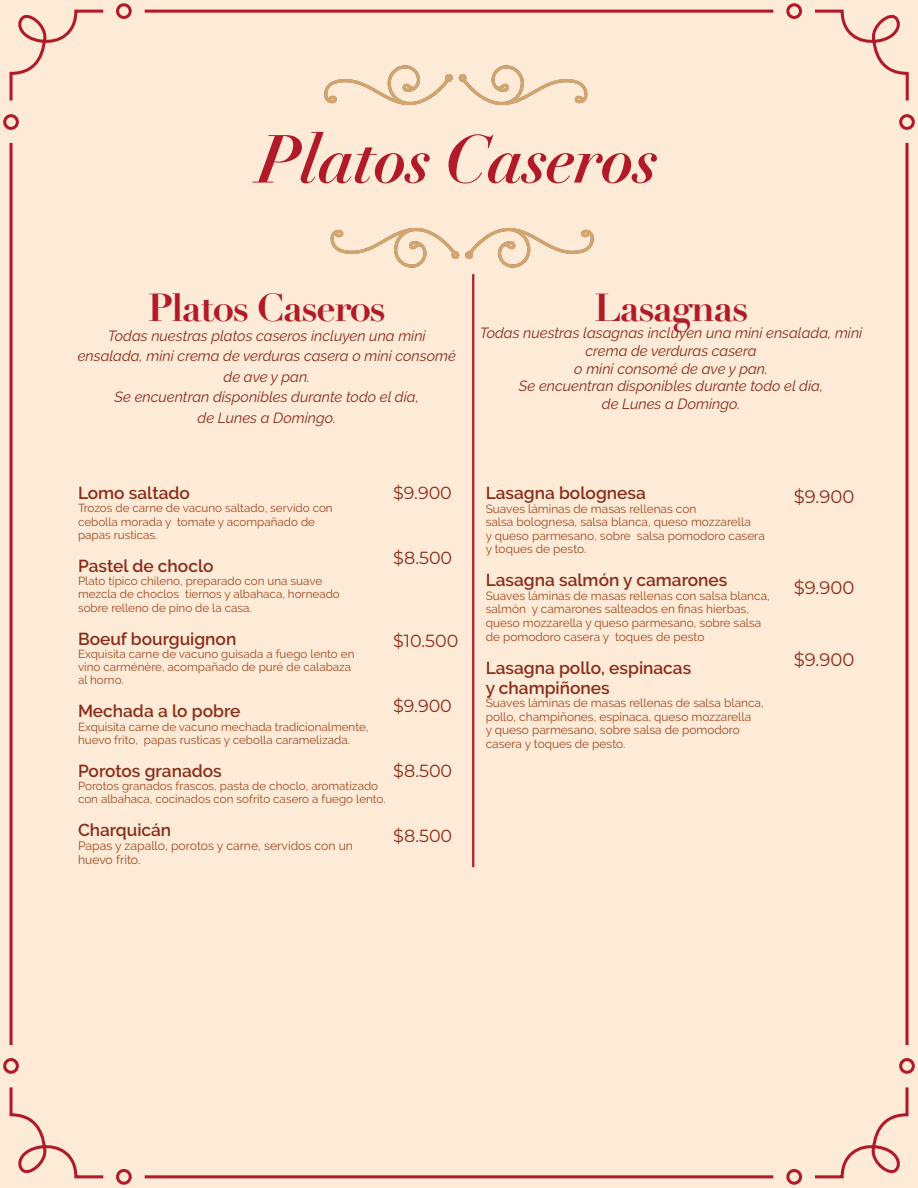
<style>
.page{position:relative;width:918px;height:1188px;background:#fff}
.page>*{position:absolute;margin:0;border:0;box-sizing:border-box;transform-origin:0 0}
.t1{font:italic 700 66.6px "Didot LT Pro";letter-spacing:-.015em;color:#b11b28}
.t2{font:700 38.4px "Didot LT Pro";letter-spacing:-.04em;color:#b11b28}
.t3{font:18.15px "Montserrat";color:#8a2c1a}
.t4{font:17.55px "Montserrat";color:#8a2c1a}
.t5{font:600 17.25px/19.6px "Raleway";color:#8a2c1a}
.t6{font:italic 14.7px/20.4px "Raleway";color:#8a2c1a;text-align:center}
.t7{font:12.15px/14px "Raleway";color:#a14922}
.t8{font:11.85px/13.5px "Raleway";color:#a14922}
.t9{font:11.7px/13.2px "Raleway";color:#a14922}
</style>
<div class="page">
<div style="left:2px;top:0;width:914px;height:1188px;background:#fdebd7"></div>
<hr style="left:472px;top:274px;width:2px;height:593px;background:#b11b28">
<div style="left:308px;top:16px;width:302px;height:116px;background:#fdebd7"></div>
<div style="left:308px;top:201px;width:302px;height:116px;background:#fdebd7"></div>
<h1 class="t1" style="left:259px;top:117px;width:402px">Platos Caseros</h1>
<h2 class="t2" style="left:148px;top:283px;width:240px">Platos Caseros</h2>
<p class="t6" style="left:78px;top:326px;width:380px">Todas nuestras platos caseros incluyen una mini ensalada, mini crema de verduras casera o mini consomé de ave y pan.<br>Se encuentran disponibles durante todo el día,<br>de Lunes a Domingo.</p>
<h3 class="t5" style="left:78px;top:483px;width:113px">Lomo saltado</h3>
<p class="t9" style="left:78px;top:501px;width:256px">Trozos de carne de vacuno saltado, servido con cebolla morada y tomate y acompañado de papas rusticas.</p>
<h3 class="t5" style="left:78px;top:556px;width:137px">Pastel de choclo</h3>
<p class="t9" style="left:78px;top:574px;width:263px">Plato típico chileno, preparado con una suave mezcla de choclos tiernos y albahaca, horneado sobre relleno de pino de la casa.</p>
<h3 class="t5" style="left:78px;top:629px;width:160px">Boeuf bourguignon</h3>
<p class="t9" style="left:78px;top:647px;width:278px">Exquisita carne de vacuno guisada a fuego lento en vino carménère, acompañado de puré de calabaza al horno.</p>
<h3 class="t5" style="left:78px;top:702px;width:164px">Mechada a lo pobre</h3>
<p class="t9" style="left:78px;top:720px;width:292px">Exquisita carne de vacuno mechada tradicionalmente, huevo frito, papas rusticas y cebolla caramelizada.</p>
<h3 class="t5" style="left:78px;top:761px;width:145px">Porotos granados</h3>
<p class="t9" style="left:78px;top:779px;width:309px">Porotos granados frascos, pasta de choclo, aromatizado con albahaca, cocinados con sofrito casero a fuego lento.</p>
<h3 class="t5" style="left:78px;top:821px;width:95px">Charquicán</h3>
<p class="t7" style="left:78px;top:839px;width:277px">Papas y zapallo, porotos y carne, servidos con un huevo frito.</p>
<h3 class="t4" style="left:393px;top:481px;width:60px">$9.900</h3>
<h3 class="t4" style="left:393px;top:546px;width:61px">$8.500</h3>
<h3 class="t4" style="left:393px;top:628px;width:67px">$10.500</h3>
<h3 class="t4" style="left:393px;top:694px;width:60px">$9.900</h3>
<h3 class="t4" style="left:393px;top:759px;width:61px">$8.500</h3>
<h3 class="t4" style="left:393px;top:824px;width:61px">$8.500</h3>
<h2 class="t2" style="left:594px;top:283px;width:156px">Lasagnas</h2>
<p class="t6" style="left:480px;top:324px;width:384px;line-height:17.7px">Todas nuestras lasagnas incluyen una mini ensalada, mini crema de verduras casera<br>o mini consomé de ave y pan.<br>Se encuentran disponibles durante todo el día,<br>de Lunes a Domingo.</p>
<h3 class="t5" style="left:486px;top:483px;width:162px">Lasagna bolognesa</h3>
<p class="t8" style="left:486px;top:502px;width:281px">Suaves láminas de masas rellenas con<br>salsa bolognesa, salsa blanca, queso mozzarella<br>y queso parmesano, sobre salsa pomodoro casera y toques de pesto.</p>
<h3 class="t5" style="left:486px;top:571px;width:243px">Lasagna salmón y camarones</h3>
<p class="t8" style="left:486px;top:589px;width:286px">Suaves láminas de masas rellenas con salsa blanca, salmón y camarones salteados en finas hierbas, queso mozzarella y queso parmesano, sobre salsa de pomodoro casera y toques de pesto</p>
<h3 class="t5" style="left:486px;top:658px;width:207px">Lasagna pollo, espinacas y champiñones</h3>
<p class="t8" style="left:486px;top:696px;width:280px">Suaves láminas de masas rellenas de salsa blanca, pollo, champiñones, espinaca, queso mozzarella<br>y queso parmesano, sobre salsa de pomodoro casera y toques de pesto.</p>
<h3 class="t3" style="left:794px;top:484px;width:62px">$9.900</h3>
<h3 class="t3" style="left:794px;top:575px;width:62px">$9.900</h3>
<h3 class="t3" style="left:794px;top:647px;width:62px">$9.900</h3>
</div>
